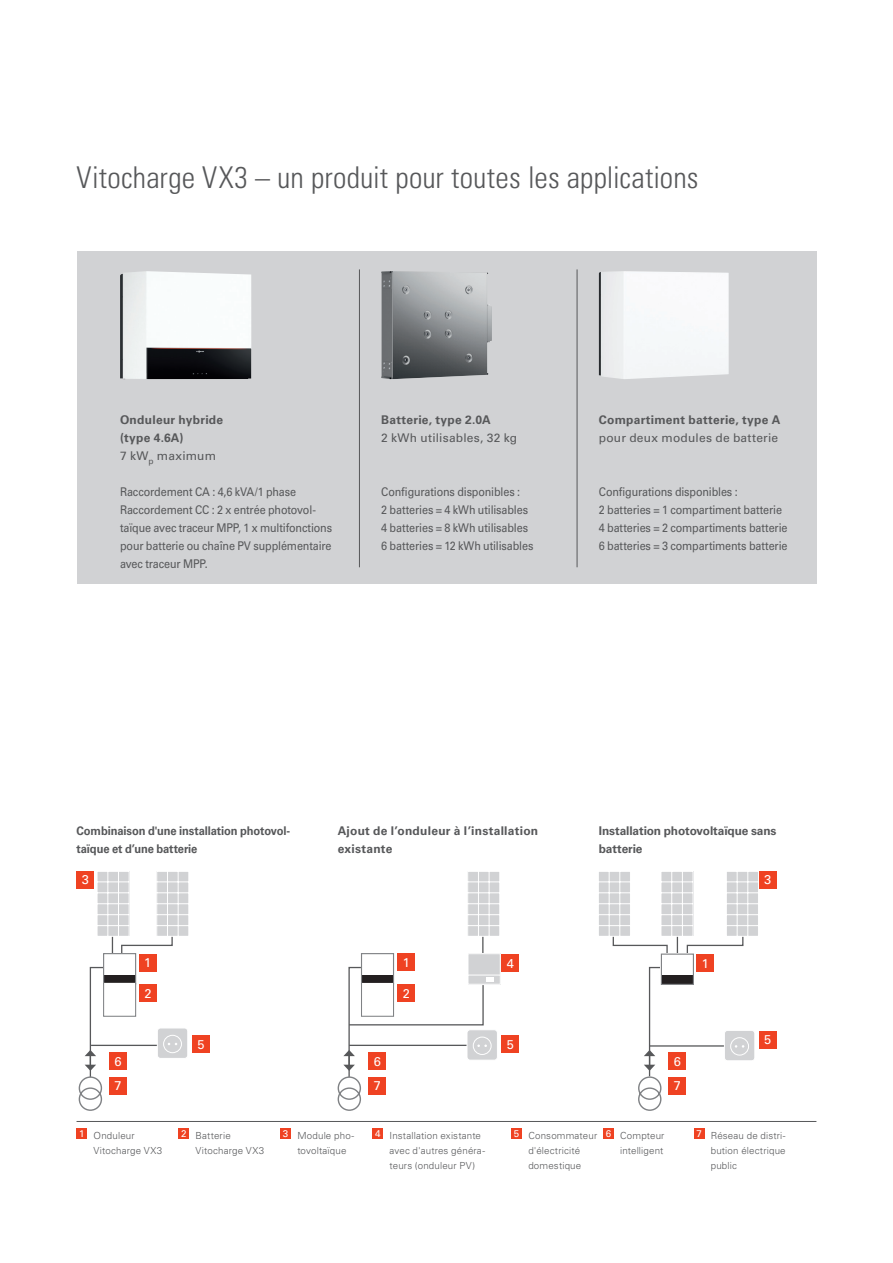
<style>
.page{position:relative;width:893px;height:1263px;background:#fff}
.page>*{position:absolute;margin:0;border:0;box-sizing:border-box;transform-origin:0 0}
.t1{font:30px "Univers LTCYR 47 Light Cond";letter-spacing:.005em;color:#57585a}
.t2{font:12.75px "Univers LTCYR 55 Roman";color:#fff}
.t3{font:12px/18px "Univers LTCYR 55 Roman";letter-spacing:-.01em;color:#57585a;scale:.9 1}
.t4{font:700 12px/18px "Univers LTCYR 65";letter-spacing:.015em;color:#57585a}
.t5{font:700 12px/18px "Univers LTCYR 65";letter-spacing:-.01em;color:#57585a;scale:.93 1}
.t6{font:700 12px/18px "Univers LTCYR 65";letter-spacing:-.01em;color:#57585a}
.t7{font:12px "Univers LTCYR 55 Roman";letter-spacing:.015em;color:#57585a}
.t8{font:12px "Univers LTCYR 55 Roman";letter-spacing:.02em;color:#57585a}
.t9{font:300 9.75px/15px "Univers LTCYR 45";letter-spacing:.015em;color:#57585a}
</style>
<div class="page">
<div style="left:77px;top:251px;width:739px;height:332px;background:#d1d2d4"></div>
<div style="left:77px;top:1128px;width:10px;height:11px;background:#ef4222"></div>
<div style="left:178px;top:1128px;width:11px;height:11px;background:#ef4222"></div>
<div style="left:280px;top:1128px;width:11px;height:11px;background:#ef4222"></div>
<div style="left:372px;top:1128px;width:11px;height:11px;background:#ef4222"></div>
<div style="left:511px;top:1128px;width:11px;height:11px;background:#ef4222"></div>
<div style="left:694px;top:1128px;width:10px;height:11px;background:#ef4222"></div>
<div style="left:603px;top:1128px;width:11px;height:11px;background:#ef4222"></div>
<hr style="left:91px;top:1045px;width:83px;height:1px;background:#57585a">
<div style="left:157px;top:1028px;width:31px;height:30px;background:#d1d2d4;border-radius:3px"></div>
<div style="left:157px;top:1028px;width:31px;height:31px;border:1px solid #fff;border-radius:3px"></div>
<div style="left:163px;top:1035px;width:19px;height:18px;border:1px solid #fff;border-radius:50%"></div>
<div style="left:77px;top:871px;width:17px;height:17px;background:#ef4222"></div>
<div style="left:759px;top:871px;width:17px;height:17px;background:#ef4222"></div>
<div style="left:139px;top:954px;width:17px;height:17px;background:#ef4222"></div>
<div style="left:140px;top:985px;width:17px;height:17px;background:#ef4222"></div>
<div style="left:109px;top:1077px;width:17px;height:17px;background:#ef4222"></div>
<div style="left:109px;top:1053px;width:17px;height:17px;background:#ef4222"></div>
<div style="left:669px;top:1077px;width:17px;height:17px;background:#ef4222"></div>
<div style="left:669px;top:1053px;width:17px;height:17px;background:#ef4222"></div>
<div style="left:192px;top:1036px;width:17px;height:17px;background:#ef4222"></div>
<div style="left:502px;top:1036px;width:17px;height:17px;background:#ef4222"></div>
<div style="left:759px;top:1031px;width:17px;height:17px;background:#ef4222"></div>
<hr style="left:650px;top:1045px;width:81px;height:1px;background:#57585a">
<hr style="left:482px;top:907px;width:1px;height:74px;background:#57585a">
<div style="left:467px;top:1030px;width:30px;height:30px;background:#d1d2d4;border-radius:3px"></div>
<div style="left:467px;top:1029px;width:31px;height:31px;border:1px solid #fff;border-radius:3px"></div>
<div style="left:724px;top:1030px;width:31px;height:31px;background:#d1d2d4;border-radius:3px"></div>
<div style="left:724px;top:1030px;width:31px;height:31px;border:1px solid #fff;border-radius:3px"></div>
<div style="left:730px;top:1037px;width:19px;height:18px;border:1px solid #fff;border-radius:50%"></div>
<svg style="left:735px;top:1045px;width:9px;height:3px"></svg>
<div style="left:502px;top:954px;width:17px;height:17px;background:#ef4222"></div>
<hr style="left:77px;top:1121px;width:739px;height:1px;background:#57585a">
<svg style="left:97px;top:871px;width:92px;height:83px"></svg>
<svg style="left:468px;top:872px;width:32px;height:65px;background:#d9d9db"></svg>
<svg style="left:599px;top:871px;width:159px;height:88px"></svg>
<div style="left:468px;top:954px;width:32px;height:30px;background:#d1d2d4"></div>
<div style="left:468px;top:953px;width:33px;height:32px;border:1px solid #fff"></div>
<div style="left:468px;top:975px;width:33px;height:10px;border:1px solid #fff"></div>
<div style="left:661px;top:953px;width:33px;height:32px;background:#fff"></div>
<div style="left:662px;top:975px;width:31px;height:9px;background:#231f20"></div>
<div style="left:661px;top:953px;width:33px;height:32px;border:1px solid #808285"></div>
<div style="left:398px;top:954px;width:17px;height:17px;background:#ef4222"></div>
<div style="left:697px;top:954px;width:17px;height:17px;background:#ef4222"></div>
<div style="left:104px;top:975px;width:31px;height:8px;background:#231f20"></div>
<div style="left:103px;top:953px;width:33px;height:31px;border:1px solid #808285"></div>
<div style="left:103px;top:982px;width:33px;height:35px;background:#fff;border:1px solid #808285"></div>
<div style="left:361px;top:953px;width:33px;height:31px;border:1px solid #808285"></div>
<svg style="left:78px;top:966px;width:26px;height:145px"></svg>
<svg style="left:337px;top:966px;width:157px;height:145px"></svg>
<svg style="left:638px;top:966px;width:32px;height:145px"></svg>
<img style="left:599px;top:271px;width:130px;height:108px">
<hr style="left:359px;top:269px;width:1px;height:298px;background:#57585a">
<hr style="left:577px;top:269px;width:1px;height:298px;background:#57585a">
<img style="left:381px;top:271px;width:111px;height:108px">
<img style="left:120px;top:271px;width:131px;height:108px">
<h1 class="t1" style="left:77px;top:157px;width:623px">Vitocharge VX3 – un produit pour toutes les applications</h1>
<p class="t4" style="left:120px;top:410px;width:105px">Onduleur hybride (type 4.6A)</p>
<p class="t7" style="left:120px;top:447px;width:97px">7 kW<sub>p</sub> maximum</p>
<p class="t3" style="left:120px;top:482px;width:237px">Raccordement CA : 4,6 kVA/1 phase Raccordement CC : 2 x entrée photovol&shy;taïque avec traceur MPP, 1 x multifonctions pour batterie ou chaîne PV supplémentaire avec traceur MPP.</p>
<p class="t4" style="left:381px;top:410px;width:111px">Batterie, type 2.0A</p>
<p class="t7" style="left:381px;top:429px;width:137px">2 kWh utilisables, 32 kg</p>
<p class="t3" style="left:381px;top:482px;width:171px">Configurations disponibles :<br>2 batteries = 4 kWh utilisables<br>4 batteries = 8 kWh utilisables<br>6 batteries = 12 kWh utilisables</p>
<p class="t4" style="left:599px;top:410px;width:183px">Compartiment batterie, type A</p>
<p class="t8" style="left:599px;top:429px;width:181px">pour deux modules de batterie</p>
<p class="t3" style="left:599px;top:482px;width:211px">Configurations disponibles :<br>2 batteries = 1 compartiment batterie 4 batteries = 2 compartiments batterie 6 batteries = 3 compartiments batterie</p>
<p class="t5" style="left:77px;top:821px;width:231px">Combinaison d'une installation photovol&shy;taïque et d’une batterie</p>
<p class="t4" style="left:338px;top:821px;width:202px">Ajout de l’onduleur à l’installation existante</p>
<p class="t6" style="left:599px;top:821px;width:179px">Installation photovoltaïque sans batterie</p>
<p class="t2" style="left:82px;top:871px;width:9px">3</p>
<p class="t2" style="left:764px;top:871px;width:9px">3</p>
<p class="t2" style="left:114px;top:1052px;width:9px">6</p>
<p class="t2" style="left:114px;top:1077px;width:9px">7</p>
<p class="t2" style="left:144px;top:954px;width:9px">1</p>
<p class="t2" style="left:145px;top:985px;width:9px">2</p>
<p class="t2" style="left:403px;top:954px;width:9px">1</p>
<p class="t2" style="left:507px;top:954px;width:9px">4</p>
<p class="t2" style="left:702px;top:954px;width:9px">1</p>
<p class="t2" style="left:403px;top:984px;width:9px">2</p>
<p class="t2" style="left:197px;top:1035px;width:9px">5</p>
<p class="t2" style="left:507px;top:1035px;width:9px">5</p>
<p class="t2" style="left:764px;top:1031px;width:9px">5</p>
<p class="t2" style="left:374px;top:1052px;width:9px">6</p>
<p class="t2" style="left:374px;top:1077px;width:9px">7</p>
<p class="t2" style="left:674px;top:1052px;width:9px">6</p>
<p class="t2" style="left:674px;top:1077px;width:9px">7</p>
<p class="t9" style="left:606px;top:1127px;width:60px;text-align:right"><sup>6</sup> Compteur intelligent</p>
<p class="t9" style="left:94px;top:1127px;width:70px;text-indent:-14px"><sup>1</sup> Onduleur<br>Vitocharge VX3</p>
<p class="t9" style="left:195px;top:1127px;width:70px;text-indent:-14px"><sup>2</sup> Batterie<br>Vitocharge VX3</p>
<p class="t9" style="left:297px;top:1127px;width:58px;text-indent:-14px"><sup>3</sup> Module pho&shy;tovoltaïque</p>
<p class="t9" style="left:390px;top:1127px;width:97px;text-indent:-14px"><sup>4</sup> Installation existante avec d'autres généra&shy;teurs (onduleur PV)</p>
<p class="t9" style="left:514px;top:1127px;width:85px;text-align:center"><sup>5</sup> Consommateur d'électricité domestique</p>
<p class="t9" style="left:711px;top:1127px;width:76px;text-align:justify;text-indent:-14px"><sup>7</sup> Réseau de distri&shy;bution électrique public</p>
</div>
